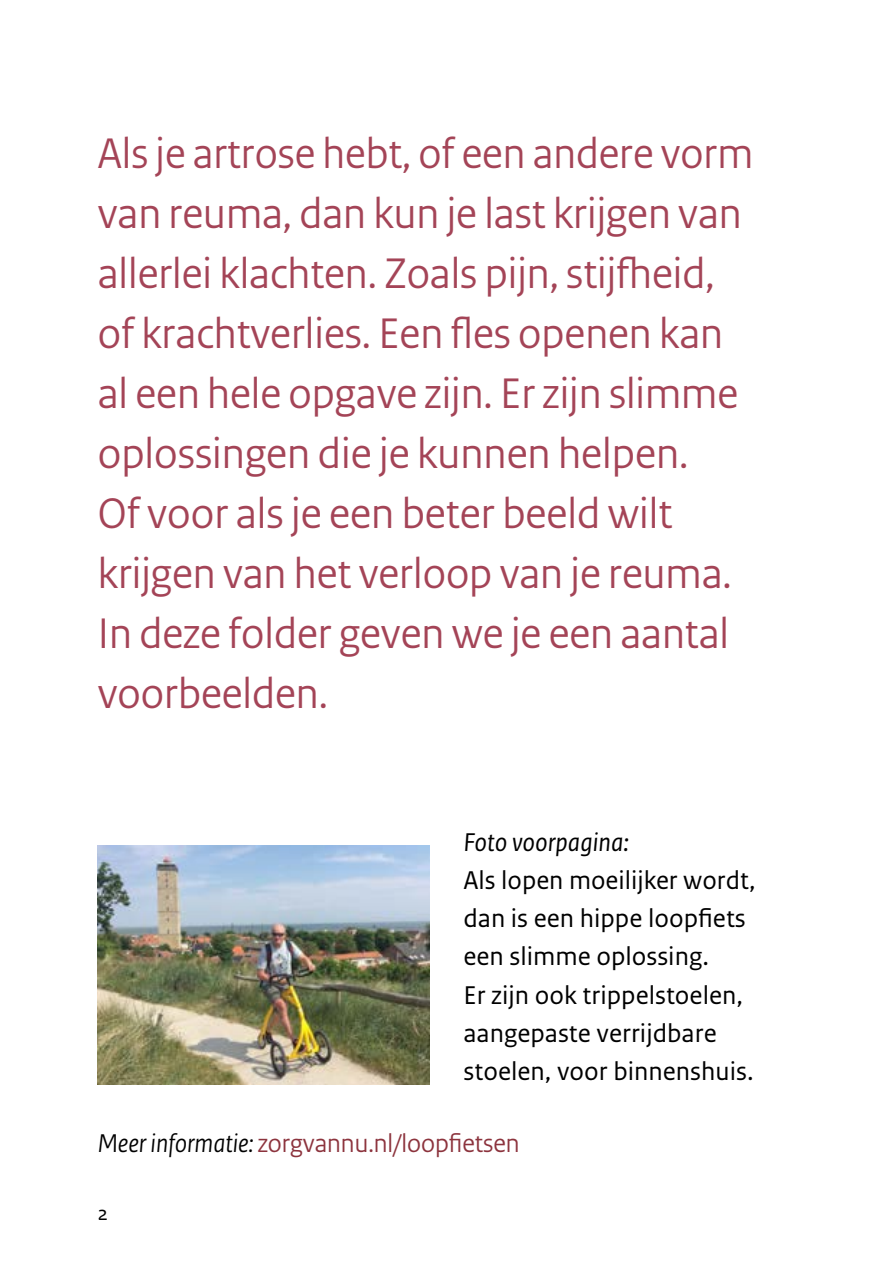
<style>
.page{position:relative;width:893px;height:1263px;background:#fff}
.page>*{position:absolute;margin:0;border:0;box-sizing:border-box;transform-origin:0 0}
.vws_06_-_Kop_niveau{font:45px/60px "Rijksoverheid Sans Heading";color:#a44457}
.t1{font:27px/38.4px "Rijksoverheid Sans Text";color:#000}
.t2{font:27px "Rijksoverheid Sans Heading";color:#8c333d}
.t3{font:italic 27px "Rijksoverheid Sans Text";color:#000}
.t4{font:21px "Rijksoverheid Sans Text";color:#000}
.s1{font-style:italic;color:#000}
</style>
<div class="page">
<img style="left:98px;top:845px;width:331px;height:239px">
<p class="vws_06_-_Kop_niveau" style="left:98px;top:124px;width:657px">Als je artrose hebt, of een andere vorm van reuma, dan kun je last krijgen van allerlei klachten. Zoals pijn, stijfheid, of krachtverlies. Een fles openen kan al een hele opgave zijn. Er zijn slimme oplossingen die je kunnen helpen.<br>Of voor als je een beter beeld wilt krijgen van het verloop van je reuma.<br>In deze folder geven we je een aantal voorbeelden.</p>
<p class="t3" style="left:463px;top:827px;width:167px">Foto voorpagina:</p>
<p class="t1" style="left:463px;top:861px;width:294px">Als lopen moeilijker wordt, dan is een hippe loopfiets een slimme oplossing.<br>Er zijn ook trippelstoelen, aangepaste verrijdbare stoelen, voor binnenshuis.</p>
<p class="t2" style="left:98px;top:1128px;width:423px"><span class="s1">Meer informatie:</span> zorgvannu.nl/loopfietsen</p>
<p class="t4" style="left:98px;top:1201px;width:12px">2</p>
</div>
